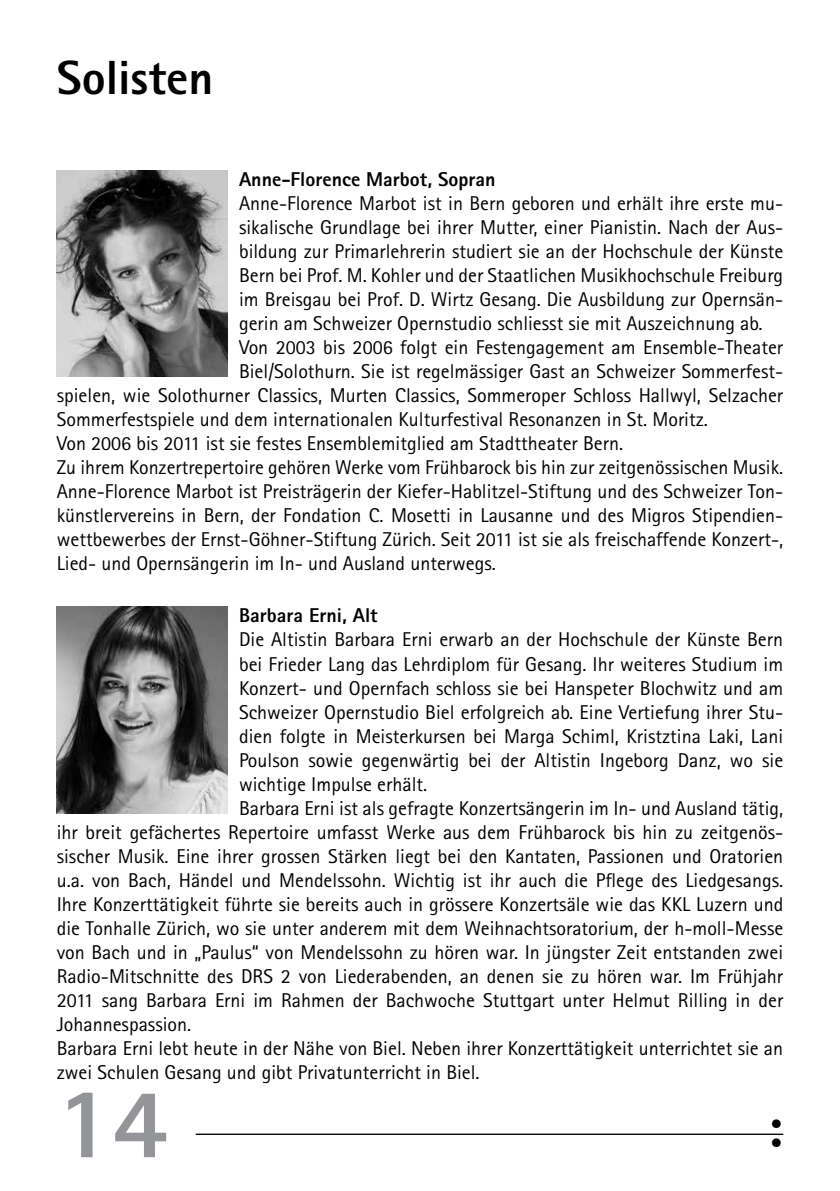
<style>
.page{position:relative;width:840px;height:1191px;background:#fff}
.page>*{position:absolute;margin:0;border:0;box-sizing:border-box;transform-origin:0 0}
.t1{font:800 100px "Rotis Sans Serif";color:#939598}
.t2{font:800 48px "Rotis Sans Serif";color:#000}
.t3{font:800 24px/19px "Rotis Sans Serif";color:#000}
.t4{font:20px "Rotis Sans Serif";color:#000}
.t5{font:800 20px "Rotis Sans Serif";color:#000}
</style>
<div class="page">
<hr style="left:196px;top:1133px;width:586px;height:1px;background:#000">
<img style="left:57px;top:607px;width:170px;height:207px">
<img style="left:57px;top:170px;width:170px;height:206px">
<h2 class="t2" style="left:57px;top:47px;width:158px">Solisten</h2>
<p class="t5" style="left:239px;top:166px;width:258px">Anne-Florence Marbot, Sopran</p>
<p class="t4" style="left:239px;top:191px;width:545px">Anne-Florence Marbot ist in Bern geboren und erhä lt ihre erste mu-</p>
<p class="t4" style="left:239px;top:215px;width:545px">sikalische Grundlage bei ihrer Mutter, einer Pianistin. Nach der Aus-</p>
<p class="t4" style="left:239px;top:239px;width:545px">bildung zur Primarlehrerin studiert sie an der Hochschule der Kü nste</p>
<p class="t4" style="left:239px;top:263px;width:545px">Bern bei Prof. M. Kohler und der Staatlichen Musikhochschule Freiburg</p>
<p class="t4" style="left:239px;top:287px;width:545px">im Breisgau bei Prof. D. Wirtz Gesang. Die Ausbildung zur Opernsä n-</p>
<p class="t4" style="left:239px;top:311px;width:524px">gerin am Schweizer Opernstudio schliesst sie mit Auszeichnung ab.</p>
<p class="t4" style="left:239px;top:335px;width:545px">Von 2003 bis 2006 folgt ein Festengagement am Ensemble-Theater</p>
<p class="t4" style="left:239px;top:359px;width:545px">Biel/Solothurn. Sie ist regelmässiger Gast an Schweizer Sommerfest-</p>
<p class="t4" style="left:57px;top:383px;width:727px">spielen, wie Solothurner Classics, Murten Classics, Sommeroper Schloss Hallwyl, Selzacher</p>
<p class="t4" style="left:57px;top:407px;width:652px">Sommerfestspiele und dem internationalen Kulturfestival Resonanzen in St. Moritz.</p>
<p class="t4" style="left:57px;top:431px;width:567px">Von 2006 bis 2011 ist sie festes Ensemblemitglied am Stadttheater Bern.</p>
<p class="t4" style="left:57px;top:455px;width:727px">Zu ihrem Konzertrepertoire gehören Werke vom Frü hbarock bis hin zur zeitgenössischen Musik.</p>
<p class="t4" style="left:57px;top:479px;width:727px">Anne-Florence Marbot ist Preisträgerin der Kiefer-Hablitzel-Stiftung und des Schweizer Ton-</p>
<p class="t4" style="left:57px;top:503px;width:727px">kü nstlervereins in Bern, der Fondation C. Mosetti in Lausanne und des Migros Stipendien-</p>
<p class="t4" style="left:57px;top:527px;width:727px">wettbewerbes der Ernst-Göhner-Stiftung Zü rich. Seit 2011 ist sie als freischaffende Konzert-,</p>
<p class="t4" style="left:57px;top:551px;width:440px">Lied- und Opernsä ngerin im In- und Ausland unterwegs.</p>
<p class="t5" style="left:239px;top:603px;width:140px">Barbara Erni, Alt</p>
<p class="t4" style="left:239px;top:628px;width:545px">Die Altistin Barbara Erni erwarb an der Hochschule der Künste Bern</p>
<p class="t4" style="left:239px;top:652px;width:545px">bei Frieder Lang das Lehrdiplom für Gesang. Ihr weiteres Studium im</p>
<p class="t4" style="left:239px;top:676px;width:545px">Konzert- und Opernfach schloss sie bei Hanspeter Blochwitz und am</p>
<p class="t4" style="left:239px;top:700px;width:545px">Schweizer Opernstudio Biel erfolgreich ab. Eine Vertiefung ihrer Stu-</p>
<p class="t4" style="left:239px;top:724px;width:545px">dien folgte in Meisterkursen bei Marga Schiml, Kristztina Laki, Lani</p>
<p class="t4" style="left:239px;top:748px;width:545px">Poulson sowie gegenwärtig bei der Altistin Ingeborg Danz, wo sie</p>
<p class="t4" style="left:239px;top:772px;width:190px">wichtige Impulse erhält.</p>
<p class="t4" style="left:239px;top:796px;width:545px">Barbara Erni ist als gefragte Konzertsängerin im In- und Ausland tätig,</p>
<p class="t4" style="left:57px;top:820px;width:727px">ihr breit gefächertes Repertoire umfasst Werke aus dem Frühbarock bis hin zu zeitgenös-</p>
<p class="t4" style="left:57px;top:844px;width:727px">sischer Musik. Eine ihrer grossen Stärken liegt bei den Kantaten, Passionen und Oratorien</p>
<p class="t4" style="left:57px;top:868px;width:727px">u.a. von Bach, Händel und Mendelssohn. Wichtig ist ihr auch die Pflege des Liedgesangs.</p>
<p class="t4" style="left:57px;top:892px;width:727px">Ihre Konzerttätigkeit führte sie bereits auch in grössere Konzertsäle wie das KKL Luzern und</p>
<p class="t4" style="left:57px;top:916px;width:727px">die Tonhalle Zürich, wo sie unter anderem mit dem Weihnachtsoratorium, der h-moll-Messe</p>
<p class="t4" style="left:57px;top:940px;width:727px">von Bach und in „Paulus“ von Mendelssohn zu hören war. In jüngster Zeit entstanden zwei</p>
<p class="t4" style="left:57px;top:964px;width:727px">Radio-Mitschnitte des DRS 2 von Liederabenden, an denen sie zu hören war. Im Frühjahr</p>
<p class="t4" style="left:57px;top:988px;width:727px">2011 sang Barbara Erni im Rahmen der Bachwoche Stuttgart unter Helmut Rilling in der</p>
<p class="t4" style="left:57px;top:1012px;width:136px">Johannespassion.</p>
<p class="t4" style="left:57px;top:1036px;width:727px">Barbara Erni lebt heute in der Nähe von Biel. Neben ihrer Konzerttätigkeit unterrichtet sie an</p>
<p class="t4" style="left:57px;top:1060px;width:424px">zwei Schulen Gesang und gibt Privatunterricht in Biel.</p>
<h1 class="t1" style="left:57px;top:1059px;width:113px">14</h1>
<p class="t3" style="left:769px;top:1113px;width:15px">• •</p>
</div>
